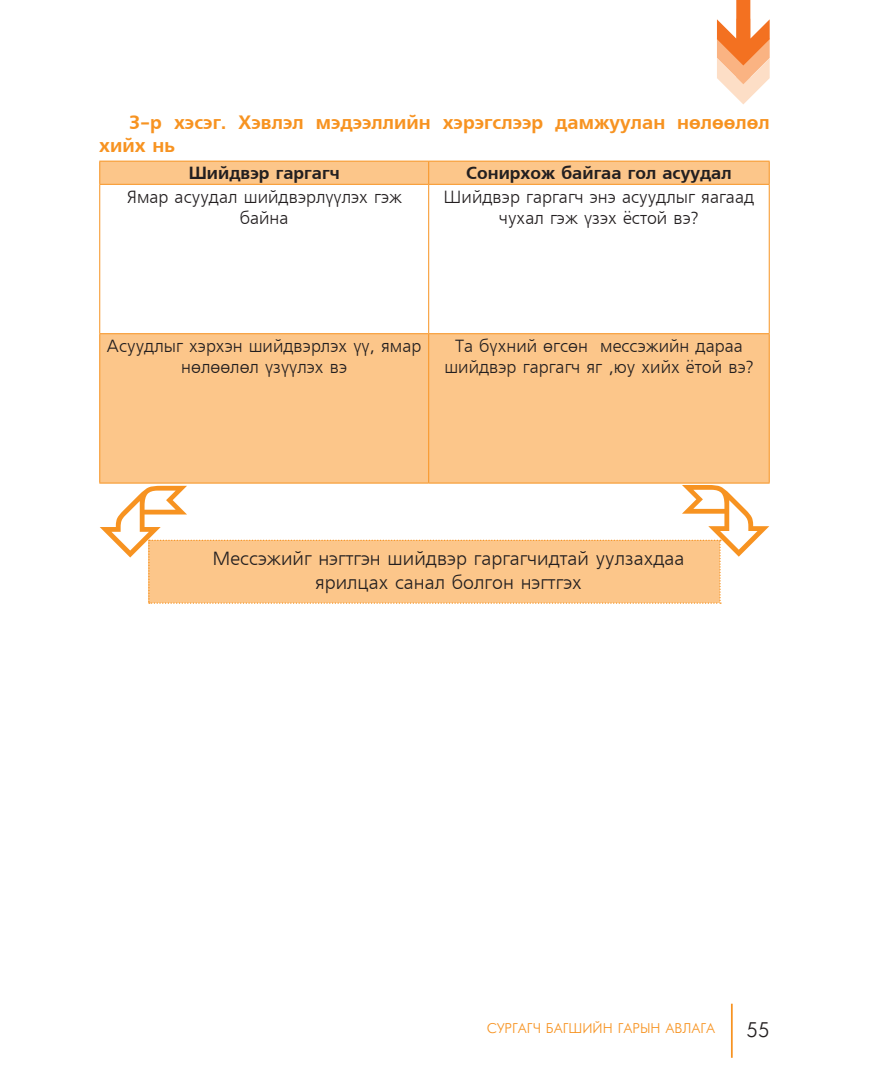
<style>
.page{position:relative;width:869px;height:1092px;background:#fff}
.page>*{position:absolute;margin:0;border:0;box-sizing:border-box;transform-origin:0 0}
.t1{font:21px "Mogul Futuris";color:#231f20}
.t2{font:700 19.25px/23.1px "Mogul Freeset";color:#f79321}
.undsen_text{font:18.9px/24.5px "Mogul Freeset";color:#231f20;text-align:center}
.t3{font:17.5px/21px "Mogul Freeset";color:#231f20;text-align:center}
.t4{font:700 17.5px "Mogul Freeset";color:#231f20}
.t5{font:14px "Mogul Futuris";color:#f79321}
</style>
<div class="page">
<hr style="left:730px;top:1003px;width:2px;height:54px;background:#f79321">
<svg style="left:716px;top:0;width:53px;height:104px"></svg>
<svg style="left:100px;top:485px;width:669px;height:118px"></svg>
<svg style="left:100px;top:162px;width:668px;height:320px;fill:#fcc68a"></svg>
<hr style="left:99px;top:161px;width:329px;height:1px;background:#f79321">
<svg style="left:99px;top:161px;width:1px;height:23px"></svg>
<hr style="left:428px;top:161px;width:341px;height:1px;background:#f79321">
<svg style="left:428px;top:161px;width:1px;height:23px"></svg>
<svg style="left:768px;top:161px;width:1px;height:23px"></svg>
<hr style="left:99px;top:184px;width:329px;height:1px;background:#f79321">
<hr style="left:99px;top:185px;width:1px;height:148px;background:#f79321">
<hr style="left:428px;top:184px;width:341px;height:1px;background:#f79321">
<hr style="left:428px;top:185px;width:1px;height:148px;background:#f79321">
<hr style="left:768px;top:185px;width:1px;height:148px;background:#f79321">
<hr style="left:99px;top:333px;width:329px;height:1px;background:#f79321">
<hr style="left:99px;top:334px;width:1px;height:148px;background:#f79321">
<hr style="left:428px;top:333px;width:341px;height:1px;background:#f79321">
<hr style="left:428px;top:334px;width:1px;height:148px;background:#f79321">
<hr style="left:768px;top:334px;width:1px;height:148px;background:#f79321">
<hr style="left:99px;top:482px;width:329px;height:1px;background:#f79321">
<hr style="left:428px;top:482px;width:341px;height:1px;background:#f79321">
<p class="t2" style="left:99px;top:111px;width:671px;text-indent:30px">3-р хэсэг. Хэвлэл мэдээллийн хэрэгслээр дамжуулан нөлөөлөл хийх нь</p>
<p class="t4" style="left:189px;top:163px;width:152px">Шийдвэр гаргагч</p>
<p class="t4" style="left:466px;top:163px;width:267px">Сонирхож байгаа гол асуудал</p>
<p class="t3" style="left:126px;top:187px;width:277px">Ямар асуудал шийдвэрлүүлэх гэж байна</p>
<p class="t3" style="left:443px;top:187px;width:312px">Шийдвэр гаргагч энэ асуудлыг яагаад чухал гэж үзэх ёстой вэ?</p>
<p class="t3" style="left:107px;top:336px;width:316px">Асуудлыг хэрхэн шийдвэрлэх үү, ямар нөлөөлөл үзүүлэх вэ</p>
<p class="t3" style="left:444px;top:336px;width:310px">Та бүхний өгсөн мессэжийн дараа шийдвэр гаргагч яг ,юу хийх ётой вэ?</p>
<p class="undsen_text" style="left:212px;top:546px;width:473px">Мессэжийг нэгтгэн шийдвэр гаргагчидтай уулзахдаа ярилцах санал болгон нэгтгэх</p>
<p class="t5" style="left:486px;top:1021px;width:230px">СУРГАГЧ БАГШИЙН ГАРЫН АВЛАГА</p>
<p class="t1" style="left:746px;top:1018px;width:25px">55</p>
</div>
